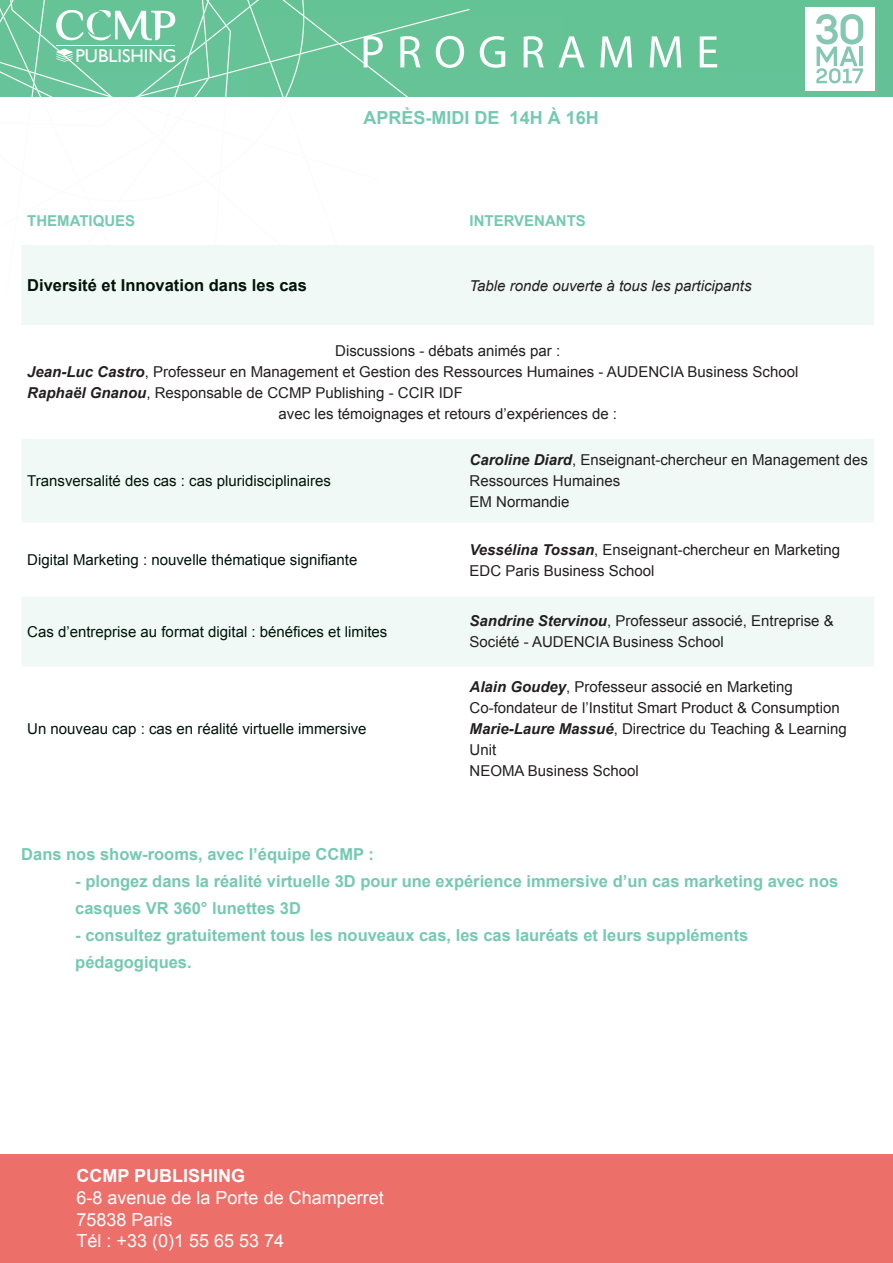
<style>
.page{position:relative;width:893px;height:1263px;background:#fff}
.page>*{position:absolute;margin:0;border:0;box-sizing:border-box;transform-origin:0 0}
.t1{font:18.45px "Gill Sans";color:#fff}
.t2{font:18px/21.6px "Arial";color:#fff}
.t3{font:700 18px "Arial";color:#76c9b1}
.t4{font:700 18px "Arial";color:#fff}
.t5{font:700 16.5px/27px "Arial";color:#76c9b1}
.t6{font:700 16.5px "Arial";color:#00130b}
.t7{font:15px/21px "Arial";color:#231f20}
.t8{font:15px "Arial";color:#00130b}
.t9{font:italic 15px "Arial";color:#231f20}
.t10{font:700 15px "Arial";color:#76c9b1}
.s1{font-weight:700;font-style:italic}
</style>
<div class="page">
<div style="left:0;top:1px;width:893px;height:96px;background:#64c395"></div>
<div style="left:805px;top:7px;width:69px;height:84px;background:#fff"></div>
<svg style="left:816px;top:14px;width:47px;height:69px"></svg>
<svg style="left:480px;top:36px;width:25px;height:32px"></svg>
<svg style="left:524px;top:36px;width:20px;height:31px"></svg>
<svg style="left:559px;top:36px;width:25px;height:31px"></svg>
<svg style="left:600px;top:36px;width:32px;height:31px"></svg>
<svg style="left:650px;top:36px;width:31px;height:31px"></svg>
<svg style="left:700px;top:36px;width:17px;height:31px"></svg>
<svg style="left:0;top:0;width:464px;height:97px"></svg>
<svg style="left:0;top:8px;width:156px;height:89px"></svg>
<div style="left:21px;top:245px;width:853px;height:277px;background:#f0f9f5"></div>
<div style="left:21px;top:325px;width:853px;height:114px;background:#fff"></div>
<div style="left:21px;top:597px;width:853px;height:69px;background:#f0f9f5"></div>
<div style="left:0;top:1154px;width:893px;height:109px;background:#ec6f69"></div>
<p class="t1" style="left:76px;top:45px;width:102px">PUBLISHING</p>
<p class="t3" style="left:364px;top:106px;width:237px">APRÈS-MIDI DE 14H À 16H</p>
<p class="t10" style="left:27px;top:211px;width:110px">THEMATIQUES</p>
<p class="t10" style="left:469px;top:211px;width:118px">INTERVENANTS</p>
<p class="t6" style="left:27px;top:274px;width:281px">Diversité et Innovation dans les cas</p>
<p class="t9" style="left:469px;top:276px;width:284px">Table ronde ouverte à tous les participants</p>
<p class="t7" style="left:335px;top:340px;width:227px">Discussions - débats animés par :</p>
<p class="t7" style="left:27px;top:361px;width:773px"><span class="s1">Jean-Luc Castro</span>, Professeur en Management et Gestion des Ressources Humaines - AUDENCIA Business School</p>
<p class="t7" style="left:27px;top:382px;width:437px"><span class="s1">Raphaël Gnanou</span>, Responsable de CCMP Publishing - CCIR IDF</p>
<p class="t7" style="left:278px;top:403px;width:340px">avec les témoignages et retours d’expériences de :</p>
<p class="t8" style="left:27px;top:471px;width:305px">Transversalité des cas : cas pluridisciplinaires</p>
<p class="t8" style="left:27px;top:550px;width:332px">Digital Marketing : nouvelle thématique signifiante</p>
<p class="t7" style="left:469px;top:450px;width:400px"><span class="s1">Caroline Diard</span>, Enseignant-chercheur en Management des<br>Ressources Humaines</p>
<p class="t7" style="left:469px;top:492px;width:102px">EM Normandie</p>
<p class="t7" style="left:469px;top:539px;width:372px"><span class="s1">Vessélina Tossan</span>, Enseignant-chercheur en Marketing</p>
<p class="t7" style="left:469px;top:560px;width:187px">EDC Paris Business School</p>
<p class="t8" style="left:27px;top:622px;width:362px">Cas d’entreprise au format digital : bénéfices et limites</p>
<p class="t7" style="left:469px;top:611px;width:366px"><span class="s1">Sandrine Stervinou</span>, Professeur associé, Entreprise &amp;<br>Société - AUDENCIA Business School</p>
<p class="t8" style="left:27px;top:719px;width:341px">Un nouveau cap : cas en réalité virtuelle immersive</p>
<p class="t7" style="left:469px;top:676px;width:325px"><span class="s1">Alain Goudey</span>, Professeur associé en Marketing</p>
<p class="t7" style="left:469px;top:697px;width:372px">Co-fondateur de l’Institut Smart Product &amp; Consumption</p>
<p class="t7" style="left:469px;top:718px;width:379px"><span class="s1">Marie-Laure Massué</span>, Directrice du Teaching &amp; Learning<br>Unit</p>
<p class="t7" style="left:469px;top:760px;width:171px">NEOMA Business School</p>
<p class="t5" style="left:21px;top:841px;width:354px">Dans nos show-rooms, avec l’équipe CCMP :</p>
<p class="t5" style="left:75px;top:868px;width:764px">- plongez dans la réalité virtuelle 3D pour une expérience immersive d’un cas marketing avec nos casques VR 360° lunettes 3D</p>
<p class="t5" style="left:75px;top:922px;width:675px">- consultez gratuitement tous les nouveaux cas, les cas lauréats et leurs suppléments pédagogiques.</p>
<p class="t4" style="left:77px;top:1164px;width:170px">CCMP PUBLISHING</p>
<p class="t2" style="left:77px;top:1187px;width:309px">6-8 avenue de la Porte de Champerret<br>75838 Paris</p>
<p class="t2" style="left:77px;top:1230px;width:209px">Tél : +33 (0)1 55 65 53 74</p>
</div>
